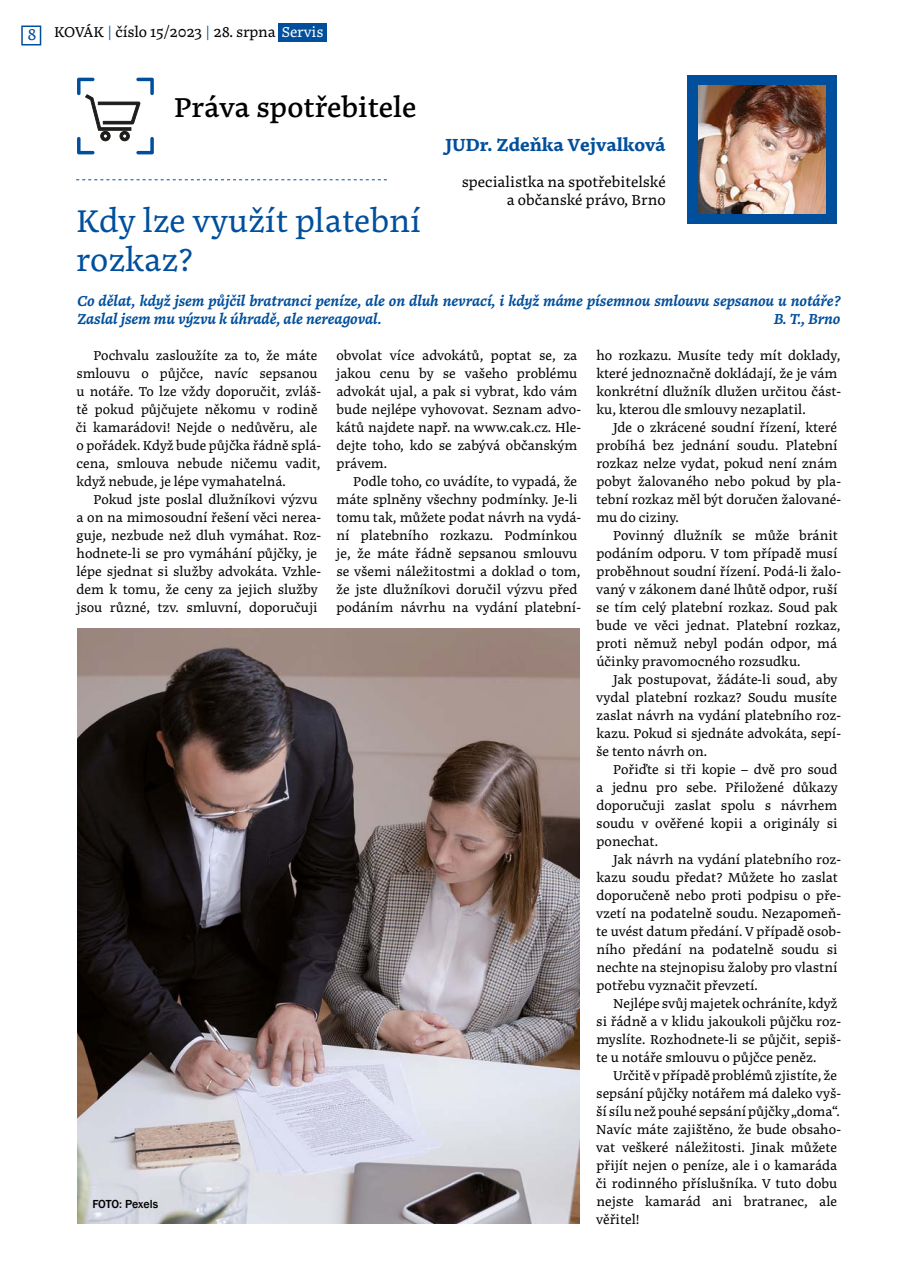
<style>
.page{position:relative;width:915px;height:1276px;background:#fff}
.page>*{position:absolute;margin:0;border:0;box-sizing:border-box;transform-origin:0 0}
.t1{font:33px/39px "Noort";color:#004f9d}
.t2{font:28.5px "Noort";color:#000}
.t3{font:700 18px "Noort";color:#004f9d}
.t4{font:italic 600 15px/18px "Noort";letter-spacing:-.01em;color:#004f9d}
.t5{font:15px/18px "Noort";letter-spacing:-.005em;color:#000;text-align:right}
.t6{font:13.5px/18px "Noort";color:#000}
.t7{font:500 12px "Franklin Gothic";letter-spacing:-.015em;color:#000}
.s1{font-size:16.5px;color:#004f9d}
.s2{color:#004f9d}
.s3{color:#fff}
</style>
<div class="page">
<svg style="left:76px;top:179px;width:311px;height:1px"></svg>
<div style="left:686px;top:75px;width:150px;height:149px;background:#004f9d"></div>
<img style="left:698px;top:86px;width:127px;height:127px">
<svg style="left:77px;top:78px;width:77px;height:76px"></svg>
<img style="left:77px;top:628px;width:502px;height:595px">
<div style="left:278px;top:23px;width:48px;height:19px;background:#004f9d"></div>
<div style="left:21px;top:26px;width:20px;height:19px;border:2px solid #004f9d"></div>
<p class="t5" style="left:27px;top:23px;width:297px"><span class="s1">8</span> KOVÁK <span class="s2">|</span> číslo 15/2023 <span class="s2">|</span> 28. srpna <span class="s3">Servis</span></p>
<h2 class="t2" style="left:174px;top:90px;width:244px">Práva spotřebitele</h2>
<h1 class="t1" style="left:76px;top:201px;width:346px">Kdy lze využít platební rozkaz?</h1>
<h3 class="t3" style="left:445px;top:134px;width:222px">JUDr. Zdeňka Vejvalková</h3>
<p class="t5" style="left:461px;top:173px;width:205px">specialistka na spotřebitelské a občanské právo, Brno</p>
<p class="t4" style="left:77px;top:292px;width:764px">Co dělat, když jsem půjčil bratranci peníze, ale on dluh nevrací, i když máme písemnou smlouvu sepsanou u notáře?<br>Zaslal jsem mu výzvu k úhradě, ale nereagoval.</p>
<p class="t4" style="left:773px;top:310px;width:68px">B. T., Brno</p>
<p class="t6" style="left:76px;top:346px;width:246px;text-indent:17px">Pochvalu zasloužíte za to, že máte smlouvu o půjčce, navíc sepsanou u notáře. To lze vždy doporučit, zvláš&shy;tě pokud půjčujete někomu v rodině či kamarádovi! Nejde o nedůvěru, ale o pořádek. Když bude půjčka řádně splá&shy;cena, smlouva nebude ničemu vadit, když nebude, je lépe vymahatelná.</p>
<p class="t6" style="left:76px;top:490px;width:246px;text-indent:17px">Pokud jste poslal dlužníkovi výzvu a on na mimosoudní řešení věci nerea&shy;guje, nezbude než dluh vymáhat. Roz&shy;hodnete-li se pro vymáhání půjčky, je lépe sjednat si služby advokáta. Vzhle&shy;dem k tomu, že ceny za jejich služby jsou různé, tzv. smluvní, doporučuji</p>
<p class="t6" style="left:336px;top:346px;width:246px">obvolat více advokátů, poptat se, za jakou cenu by se vašeho problému advokát ujal, a pak si vybrat, kdo vám bude nejlépe vyhovovat. Seznam advo&shy;kátů najdete např. na www.cak.cz. Hle&shy;dejte toho, kdo se zabývá občanským právem.</p>
<p class="t6" style="left:336px;top:472px;width:246px;text-indent:17px">Podle toho, co uvádíte, to vypadá, že máte splněny všechny podmínky. Je-li tomu tak, můžete podat návrh na vydá&shy;ní platebního rozkazu. Podmínkou je, že máte řádně sepsanou smlouvu se všemi náležitostmi a doklad o tom, že jste dlužníkovi doručil výzvu před podáním návrhu na vydání platební-</p>
<p class="t7" style="left:92px;top:1196px;width:67px">FOTO: Pexels</p>
<p class="t6" style="left:596px;top:346px;width:246px">ho rozkazu. Musíte tedy mít doklady, které jednoznačně dokládají, že je vám konkrétní dlužník dlužen určitou část&shy;ku, kterou dle smlouvy nezaplatil.</p>
<p class="t6" style="left:596px;top:418px;width:246px;text-indent:17px">Jde o zkrácené soudní řízení, které probíhá bez jednání soudu. Platební rozkaz nelze vydat, pokud není znám pobyt žalovaného nebo pokud by pla&shy;tební rozkaz měl být doručen žalované&shy;mu do ciziny.</p>
<p class="t6" style="left:596px;top:526px;width:246px;text-indent:17px">Povinný dlužník se může bránit podáním odporu. V tom případě musí proběhnout soudní řízení. Podá-li žalo&shy;vaný v zákonem dané lhůtě odpor, ruší se tím celý platební rozkaz. Soud pak bude ve věci jednat. Platební rozkaz, proti němuž nebyl podán odpor, má účinky pravomocného rozsudku.</p>
<p class="t6" style="left:596px;top:670px;width:246px;text-indent:17px">Jak postupovat, žádáte-li soud, aby vydal platební rozkaz? Soudu musíte zaslat návrh na vydání platebního roz&shy;kazu. Pokud si sjednáte advokáta, sepí&shy;še tento návrh on.</p>
<p class="t6" style="left:596px;top:760px;width:243px;text-align:justify;text-indent:17px">Pořiďte si tři kopie – dvě pro soud a jednu pro sebe. Přiložené důkazy doporučuji zaslat spolu s návrhem soudu v ověřené kopii a originály si ponechat.</p>
<p class="t6" style="left:596px;top:850px;width:246px;text-indent:17px">Jak návrh na vydání platebního roz&shy;kazu soudu předat? Můžete ho zaslat doporučeně nebo proti podpisu o pře&shy;vzetí na podatelně soudu. Nezapomeň&shy;te uvést datum předání. V případě osob&shy;ního předání na podatelně soudu si nechte na stejnopisu žaloby pro vlastní potřebu vyznačit převzetí.</p>
<p class="t6" style="left:596px;top:994px;width:246px;text-indent:17px">Nejlépe svůj majetek ochráníte, když si řádně a v klidu jakoukoli půjčku roz&shy;myslíte. Rozhodnete-li se půjčit, sepiš&shy;te u notáře smlouvu o půjčce peněz.</p>
<p class="t6" style="left:595px;top:1066px;width:246px;text-indent:17px">Určitě v případě problémů zjistíte, že sepsání půjčky notářem má daleko vyš&shy;ší sílu než pouhé sepsání půjčky „doma“.<br>Navíc máte zajištěno, že bude obsaho&shy;vat veškeré náležitosti. Jinak můžete přijít nejen o peníze, ale i o kamaráda či rodinného příslušníka. V tuto dobu nejste kamarád ani bratranec, ale věřitel!</p>
</div>
